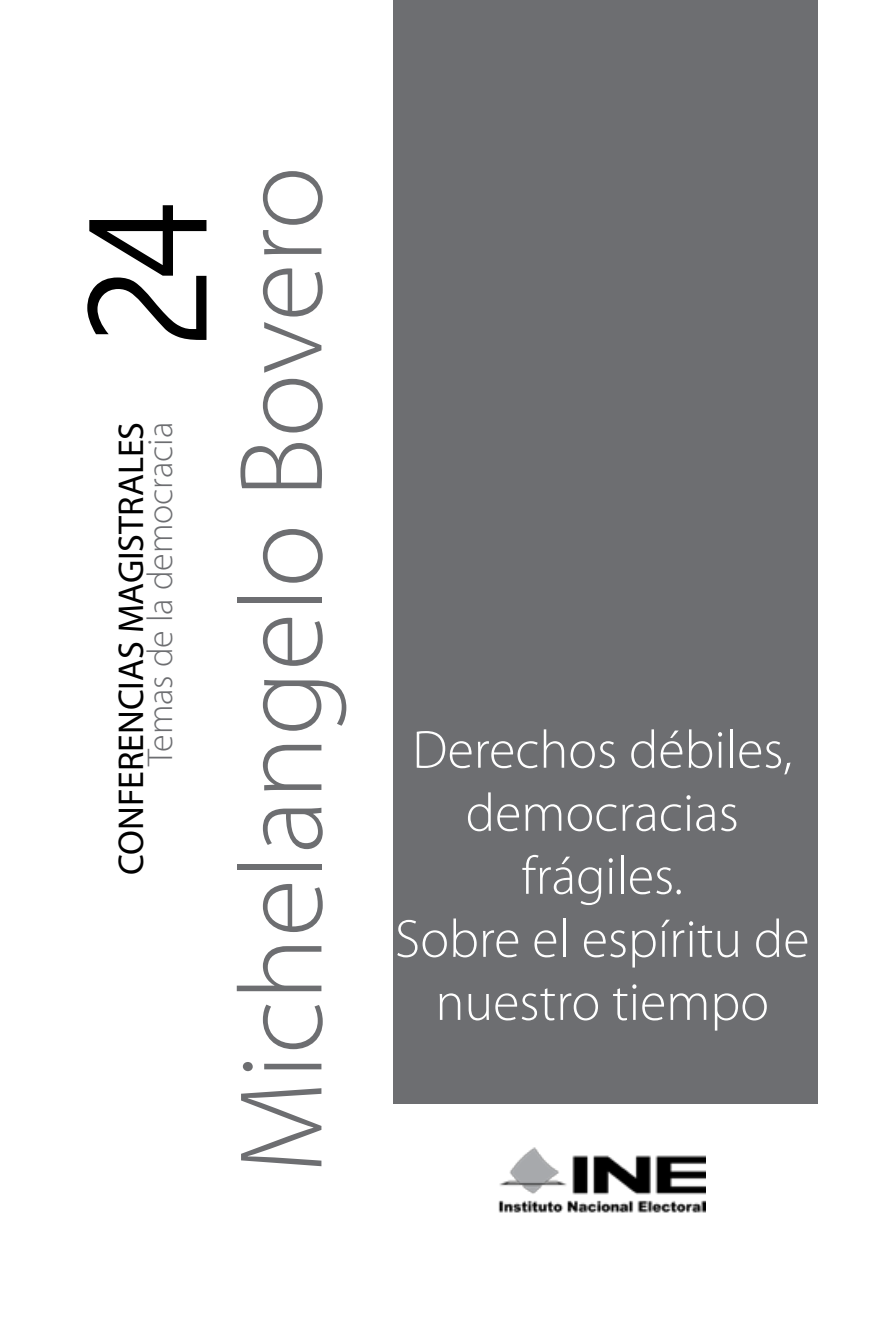
<style>
.page{position:relative;width:893px;height:1340px;background:#fff}
.page>*{position:absolute;margin:0;border:0;box-sizing:border-box;transform-origin:0 0}
.t1{font:300 condensed 180px "Abadi";color:#000}
.t2{font:300 119.25px "Myriad Pro";color:#6d6e71}
.t3{font:300 54px/63px "Myriad Pro";color:#fff;text-align:center}
.t4{font:36px "Myriad Pro";color:#000}
.t5{font:300 36px "Myriad Pro";color:#6d6e71}
</style>
<div class="page">
<div style="left:393px;top:0;width:424px;height:1103px;background:#6d6e71"></div>
<img style="left:499px;top:1147px;width:206px;height:66px">
<h1 class="t1" style="left:42px;top:349px;width:150px;rotate:-90deg">24</h1>
<p class="t4" style="left:109px;top:875px;width:455px;rotate:-90deg">CONFERENCIAS MAGISTRALES</p>
<p class="t5" style="left:139px;top:766px;width:346px;rotate:-90deg">Temas de la democracia</p>
<h2 class="t2" style="left:210px;top:1173px;width:1009px;rotate:-90deg">Michelangelo Bovero</h2>
<p class="t3" style="left:395px;top:717px;width:416px">Derechos débiles, democracias frágiles.<br>Sobre el espíritu de nuestro tiempo</p>
</div>
